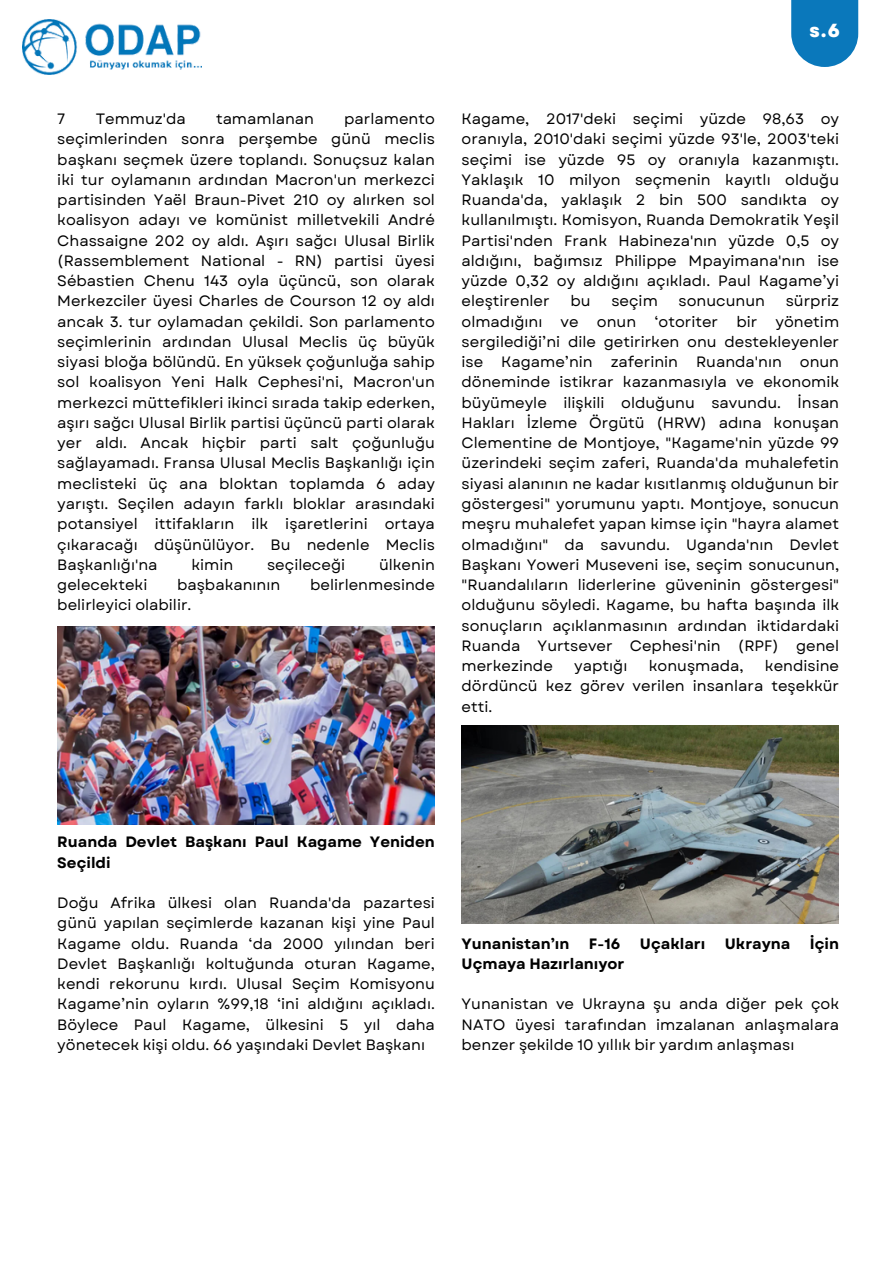
<style>
.page{position:relative;width:894px;height:1264px;background:#fff}
.page>*{position:absolute;margin:0;border:0;box-sizing:border-box;transform-origin:0 0}
.t1{font:800 18.9px "Garet";color:#fff}
.t2{font:15px/20.2px "Garet";color:#000}
.t3{font:700 15px/20.2px "Garet";color:#000}
</style>
<div class="page">
<div style="left:791px;top:0;width:67px;height:67px;background:#0a78bb"></div>
<img style="left:22px;top:19px;width:179px;height:55px">
<img style="left:57px;top:626px;width:377px;height:198px">
<img style="left:461px;top:725px;width:377px;height:198px">
<h2 class="t1" style="left:809px;top:16px;width:32px">s.6</h2>
<p class="t2" style="left:57px;top:109px;width:379px;text-indent:287px">parlamento seçimlerinden sonra perşembe günü meclis başkanı seçmek üzere toplandı. Sonuçsuz kalan iki tur oylamanın ardından Macron'un merkezci partisinden Yaël Braun-Pivet 210 oy alırken sol koalisyon adayı ve komünist milletvekili André Chassaigne 202 oy aldı. Aşırı sağcı Ulusal Birlik (Rassemblement National - RN) partisi üyesi Sébastien Chenu 143 oyla üçüncü, son olarak Merkezciler üyesi Charles de Courson 12 oy aldı ancak 3. tur oylamadan çekildi. Son parlamento seçimlerinin ardından Ulusal Meclis üç büyük siyasi bloğa bölündü. En yüksek çoğunluğa sahip sol koalisyon Yeni Halk Cephesi'ni, Macron'un merkezci müttefikleri ikinci sırada takip ederken, aşırı sağcı Ulusal Birlik partisi üçüncü parti olarak yer aldı. Ancak hiçbir parti salt çoğunluğu sağlayamadı. Fransa Ulusal Meclis Başkanlığı için meclisteki üç ana bloktan toplamda 6 aday yarıştı. Seçilen adayın farklı bloklar arasındaki potansiyel ittifakların ilk işaretlerini</p>
<p class="t2" style="left:57px;top:109px;width:10px">7</p>
<p class="t2" style="left:96px;top:109px;width:92px">Temmuz'da</p>
<p class="t2" style="left:216px;top:109px;width:99px">tamamlanan</p>
<p class="t2" style="left:57px;top:514px;width:379px;text-align:justify;text-indent:327px">ortaya çıkaracağı düşünülüyor. Bu nedenle Meclis Başkanlığı'na</p>
<p class="t2" style="left:191px;top:554px;width:43px">kimin</p>
<p class="t2" style="left:267px;top:554px;width:78px">seçileceği</p>
<p class="t2" style="left:379px;top:554px;width:57px">ülkenin</p>
<p class="t2" style="left:57px;top:574px;width:89px">gelecekteki</p>
<p class="t2" style="left:177px;top:574px;width:105px">başbakanının</p>
<p class="t2" style="left:310px;top:574px;width:126px">belirlenmesinde</p>
<p class="t2" style="left:57px;top:595px;width:136px">belirleyici olabilir.</p>
<p class="t2" style="left:461px;top:109px;width:379px">Kagame, 2017'deki seçimi yüzde 98,63 oy oranıyla, 2010'daki seçimi yüzde 93'le, 2003'teki seçimi ise yüzde 95 oy oranıyla kazanmıştı.<br>Yaklaşık 10 milyon seçmenin kayıtlı olduğu Ruanda'da, yaklaşık 2 bin 500 sandıkta oy kullanılmıştı. Komisyon, Ruanda Demokratik Yeşil Partisi'nden Frank Habineza'nın yüzde 0,5 oy aldığını, bağımsız Philippe Mpayimana'nın ise yüzde 0,32 oy aldığını açıkladı. Paul Kagame’yi eleştirenler</p>
<p class="t2" style="left:570px;top:291px;width:22px">bu</p>
<p class="t2" style="left:611px;top:291px;width:48px">seçim</p>
<p class="t2" style="left:678px;top:291px;width:88px">sonucunun</p>
<p class="t2" style="left:461px;top:291px;width:379px;text-indent:324px">sürpriz olmadığını ve onun ‘otoriter bir yönetim sergilediği’ni dile getirirken onu destekleyenler ise Kagame’nin zaferinin Ruanda'nın onun döneminde istikrar kazanmasıyla ve ekonomik büyümeyle ilişkili olduğunu savundu. İnsan Hakları İzleme Örgütü (HRW) adına konuşan Clementine de Montjoye, "Kagame'nin yüzde 99 üzerindeki seçim zaferi, Ruanda'da muhalefetin siyasi alanının ne kadar kısıtlanmış olduğunun bir göstergesi" yorumunu yaptı. Montjoye, sonucun meşru muhalefet yapan kimse için "hayra alamet olmadığını" da savundu. Uganda'nın Devlet Başkanı Yoweri Museveni ise, seçim sonucunun, "Ruandalıların liderlerine güveninin göstergesi" olduğunu söyledi. Kagame, bu hafta başında ilk sonuçların açıklanmasının ardından iktidardaki Ruanda Yurtsever Cephesi'nin (RPF) genel merkezinde</p>
<p class="t2" style="left:574px;top:655px;width:55px">yaptığı</p>
<p class="t2" style="left:648px;top:655px;width:96px">konuşmada,</p>
<p class="t2" style="left:461px;top:655px;width:379px;text-align:justify;text-indent:303px">kendisine dördüncü kez görev verilen insanlara teşekkür etti.</p>
<h1 class="t3" style="left:57px;top:832px;width:379px">Ruanda Devlet Başkanı Paul Kagame Yeniden<br>Seçildi</h1>
<p class="t2" style="left:57px;top:892px;width:379px">Doğu Afrika ülkesi olan Ruanda'da pazartesi günü yapılan seçimlerde kazanan kişi yine Paul Kagame oldu. Ruanda ‘da 2000 yılından beri Devlet Başkanlığı koltuğunda oturan Kagame, kendi rekorunu kırdı. Ulusal Seçim Komisyonu Kagame’nin oyların %99,18 ‘ini aldığını açıkladı.<br>Böylece Paul Kagame, ülkesini 5 yıl daha yönetecek kişi oldu. 66 yaşındaki Devlet Başkanı</p>
<h2 class="t3" style="left:461px;top:933px;width:109px">Yunanistan’ın</h2>
<h2 class="t3" style="left:589px;top:933px;width:33px">F-16</h2>
<h2 class="t3" style="left:639px;top:933px;width:67px">Uçakları</h2>
<h2 class="t3" style="left:724px;top:933px;width:67px">Ukrayna</h2>
<h2 class="t3" style="left:809px;top:933px;width:31px">İçin</h2>
<h2 class="t3" style="left:461px;top:953px;width:164px">Uçmaya Hazırlanıyor</h2>
<p class="t2" style="left:461px;top:994px;width:379px;text-align:justify">Yunanistan ve Ukrayna şu anda diğer pek çok NATO üyesi tarafından imzalanan anlaşmalara benzer şekilde 10 yıllık bir yardım anlaşması</p>
</div>
